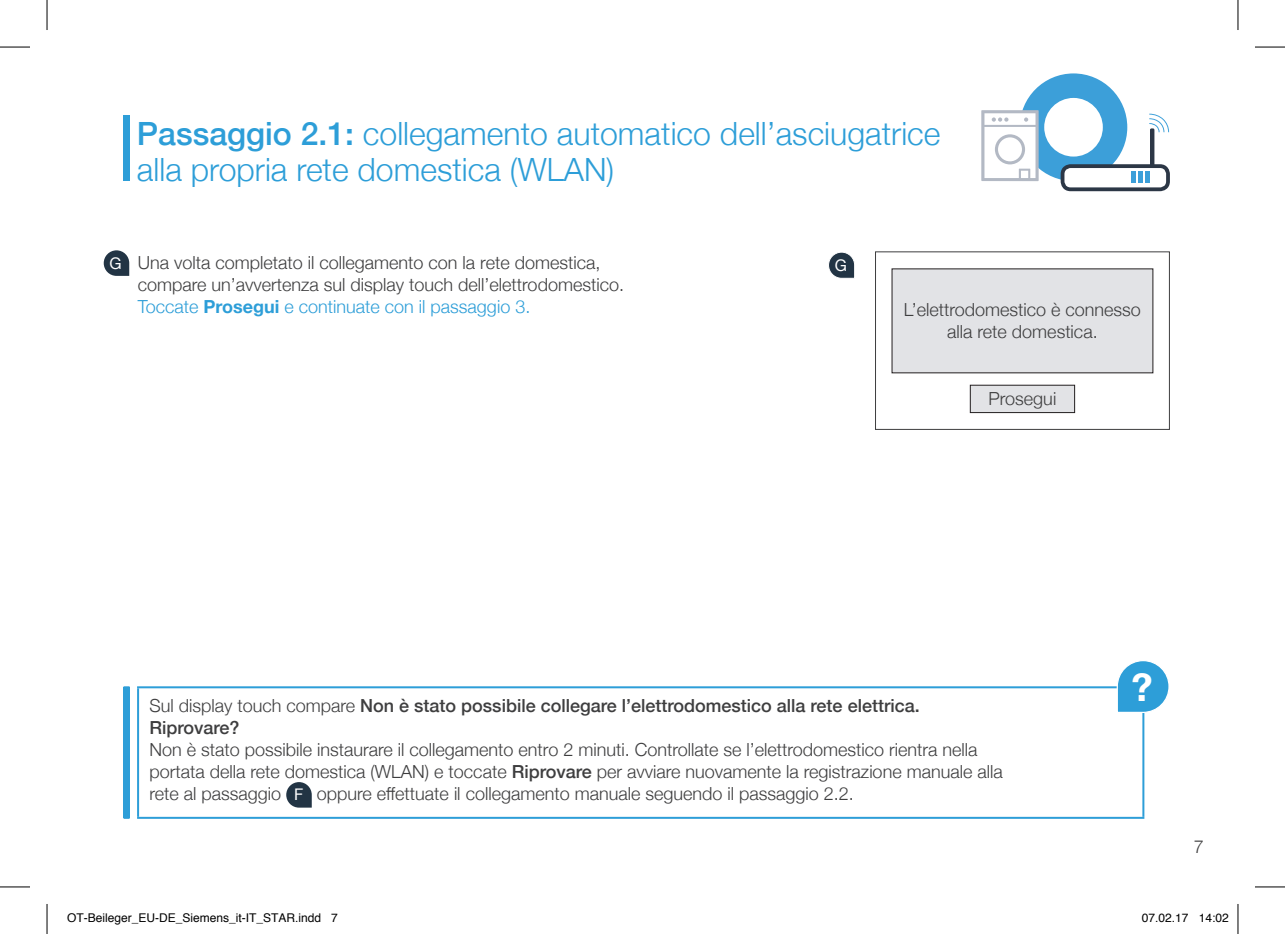
<style>
.page{position:relative;width:1285px;height:934px;background:#fff}
.page>*{position:absolute;margin:0;border:0;box-sizing:border-box;transform-origin:0 0}
.t1{font:700 38px "Helvetica Neue";color:#fff}
.t2{font:300 32px/36px "Helvetica Neue";color:#2d9ed8}
.t3{font:300 18px/22px "Helvetica Neue";color:#3e3e3f}
.t4{font:500 18px/22px "Helvetica Neue";color:#3e3e3f}
.t5{font:16px "Helvetica Neue";color:#fff}
.t6{font:12px "Helvetica";color:#000}
.s1{font-weight:500}
.s2{font-weight:400;font-size:16px;color:#fff}
.s3{color:#2d9ed8}
.s4{font-weight:700;color:#2d9ed8}
.s5{font-weight:300}
</style>
<div class="page">
<svg style="left:104px;top:250px;width:25px;height:26px"></svg>
<div style="left:875px;top:251px;width:295px;height:178px;border:1px solid #3e3e3f"></div>
<div style="left:892px;top:269px;width:261px;height:103px;background:#e2e3e6"></div>
<div style="left:970px;top:385px;width:104px;height:27px;background:#e2e3e6"></div>
<div style="left:970px;top:385px;width:105px;height:27px;border:1px solid #231f20"></div>
<div style="left:124px;top:687px;width:6px;height:130px;background:#2d9ed8"></div>
<hr style="left:137px;top:686px;width:1007px;height:2px;background:#2d9ed8">
<hr style="left:137px;top:688px;width:2px;height:128px;background:#2d9ed8">
<hr style="left:1142px;top:688px;width:2px;height:128px;background:#2d9ed8">
<hr style="left:137px;top:816px;width:1007px;height:2px;background:#2d9ed8">
<svg style="left:286px;top:782px;width:26px;height:25px"></svg>
<svg style="left:1116px;top:661px;width:53px;height:51px"></svg>
<div style="left:124px;top:115px;width:6px;height:65px;background:#2d9ed8"></div>
<svg style="left:981px;top:73px;width:189px;height:118px"></svg>
<svg style="left:828px;top:252px;width:27px;height:27px"></svg>
<hr style="left:0;top:47px;width:30px;height:1px;background:#000">
<hr style="left:1255px;top:47px;width:30px;height:1px;background:#000">
<hr style="left:0;top:886px;width:30px;height:1px;background:#000">
<hr style="left:1255px;top:886px;width:30px;height:1px;background:#000">
<hr style="left:47px;top:0;width:1px;height:30px;background:#000">
<hr style="left:47px;top:903px;width:1px;height:30px;background:#000">
<hr style="left:1237px;top:0;width:1px;height:30px;background:#000">
<hr style="left:1237px;top:903px;width:1px;height:30px;background:#000">
<h2 class="t2" style="left:137px;top:113px;width:805px"><span class="s1">Passaggio 2.1:</span> collegamento automatico dell’asciugatrice alla propria rete domestica (WLAN)</h2>
<p class="t3" style="left:138px;top:250px;width:488px;text-indent:-28px"><span class="s2">G</span> Una volta completato il collegamento con la rete domestica, compare un’avvertenza sul display touch dell’elettrodomestico.<br><span class="s3">Toccate</span> <span class="s4">Prosegui</span> <span class="s3">e continuate con il passaggio 3.</span></p>
<p class="t5" style="left:834px;top:253px;width:14px">G</p>
<p class="t3" style="left:904px;top:298px;width:238px;text-align:center">L’elettrodomestico è connesso alla rete domestica.</p>
<p class="t3" style="left:988px;top:387px;width:69px">Prosegui</p>
<p class="t4" style="left:149px;top:693px;width:772px"><span class="s5">Sul display touch compare</span> Non è stato possibile collegare l’elettrodomestico alla rete elettrica.<br>Riprovare?</p>
<p class="t3" style="left:149px;top:736px;width:855px">Non è stato possibile instaurare il collegamento entro 2 minuti. Controllate se l’elettrodomestico rientra nella portata della rete domestica (WLAN) e toccate <span class="s1">Riprovare</span> per avviare nuovamente la registrazione manuale alla rete al passaggio <span class="s2">F</span> oppure effettuate il collegamento manuale seguendo il passaggio 2.2.</p>
<h1 class="t1" style="left:1131px;top:657px;width:23px">?</h1>
<p class="t3" style="left:1194px;top:834px;width:12px">7</p>
<p class="t6" style="left:67px;top:908px;width:272px">OT-Beileger_EU-DE_Siemens_it-IT_STAR.indd 7</p>
<p class="t6" style="left:1142px;top:908px;width:88px">07.02.17 14:02</p>
</div>
